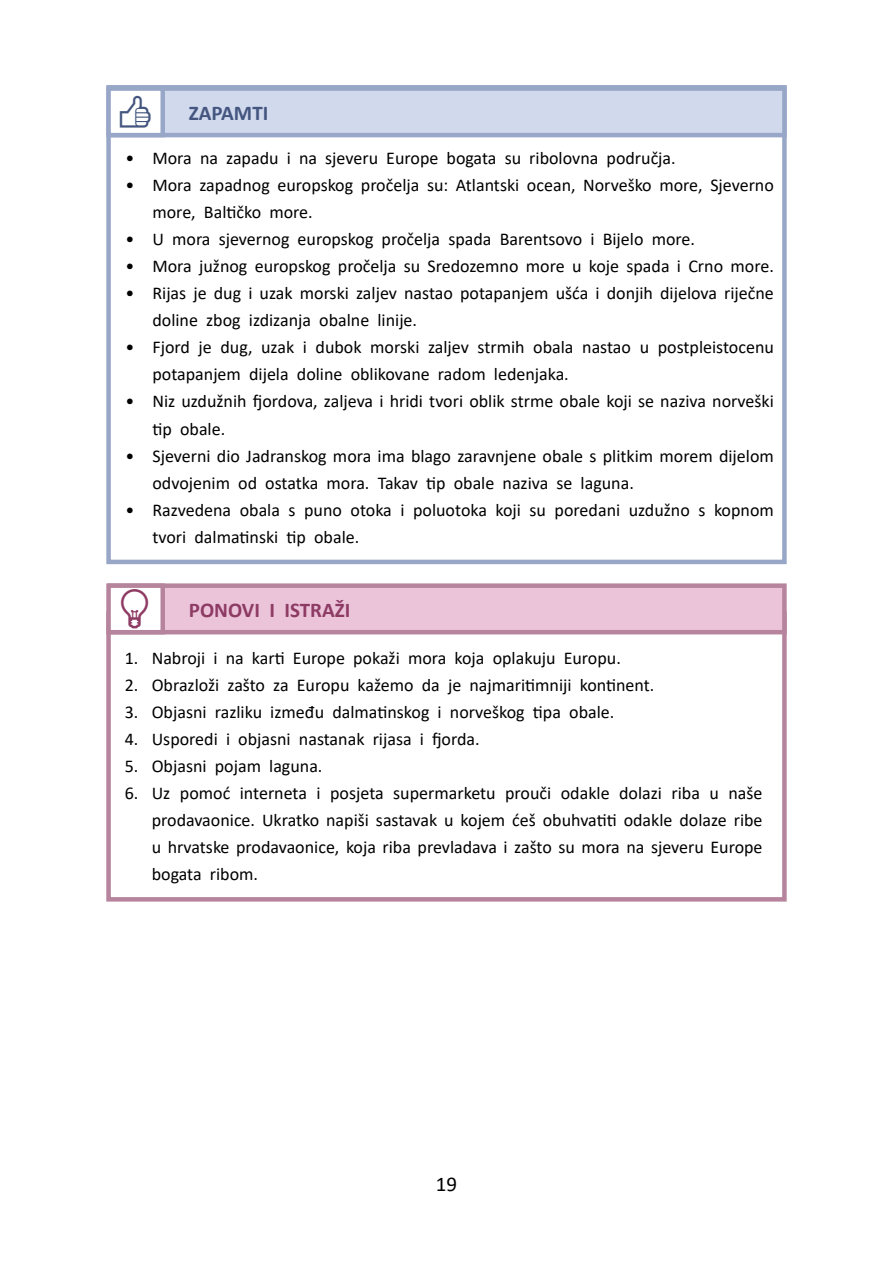
<style>
.page{position:relative;width:893px;height:1263px;background:#fff}
.page>*{position:absolute;margin:0;border:0;box-sizing:border-box;transform-origin:0 0}
.t1{font:700 21px "Calibri";color:#8e3b64}
.t2{font:700 21px "Calibri";color:#44557f}
.t3{font:21px "Calibri";color:#000}
.t4{font:18px/27px "Calibri";color:#000}
</style>
<div class="page">
<svg style="left:106px;top:140px;width:681px;height:425px"></svg>
<div style="left:106px;top:611px;width:681px;height:290px;background:#fff;border:4px solid #b6849c"></div>
<div style="left:107px;top:583px;width:680px;height:51px;background:#ebc4da;border:4px solid #b6849c"></div>
<div style="left:106px;top:583px;width:59px;height:51px;background:#fff;border:4px solid #b6849c"></div>
<svg style="left:106px;top:85px;width:681px;height:55px;background:#cad2e7"></svg>
<p class="t2" style="left:189px;top:98px;width:81px">ZAPAMTI</p>
<p class="t4" style="left:125px;top:145px;width:552px">• Mora na zapadu i na sjeveru Europe bogata su ribolovna područja.</p>
<p class="t4" style="left:152px;top:172px;width:623px;text-indent:-27px">• Mora zapadnog europskog pročelja su: Atlantski ocean, Norveško more, Sjeverno more, Baltičko more.</p>
<p class="t4" style="left:125px;top:226px;width:571px">• U mora sjevernog europskog pročelja spada Barentsovo i Bijelo more.</p>
<p class="t4" style="left:125px;top:253px;width:650px">• Mora južnog europskog pročelja su Sredozemno more u koje spada i Crno more.</p>
<p class="t4" style="left:152px;top:280px;width:623px;text-indent:-27px">• Rijas je dug i uzak morski zaljev nastao potapanjem ušća i donjih dijelova riječne doline zbog izdizanja obalne linije.</p>
<p class="t4" style="left:152px;top:334px;width:623px;text-indent:-27px">• Fjord je dug, uzak i dubok morski zaljev strmih obala nastao u postpleistocenu potapanjem dijela doline oblikovane radom ledenjaka.</p>
<p class="t4" style="left:152px;top:388px;width:623px;text-indent:-27px">• Niz uzdužnih fjordova, zaljeva i hridi tvori oblik strme obale koji se naziva norveški tip obale.</p>
<p class="t4" style="left:152px;top:442px;width:623px;text-indent:-27px">• Sjeverni dio Jadranskog mora ima blago zaravnjene obale s plitkim morem dijelom odvojenim od ostatka mora. Takav tip obale naziva se laguna.</p>
<p class="t4" style="left:152px;top:496px;width:623px;text-indent:-27px">• Razvedena obala s puno otoka i poluotoka koji su poredani uzdužno s kopnom tvori dalmatinski tip obale.</p>
<p class="t1" style="left:189px;top:595px;width:163px">PONOVI I ISTRAŽI</p>
<p class="t4" style="left:125px;top:644px;width:498px">1. Nabroji i na karti Europe pokaži mora koja oplakuju Europu.</p>
<p class="t4" style="left:125px;top:671px;width:531px">2. Obrazloži zašto za Europu kažemo da je najmaritimniji kontinent.</p>
<p class="t4" style="left:125px;top:698px;width:491px">3. Objasni razliku između dalmatinskog i norveškog tipa obale.</p>
<p class="t4" style="left:125px;top:725px;width:356px">4. Usporedi i objasni nastanak rijasa i fjorda.</p>
<p class="t4" style="left:125px;top:752px;width:199px">5. Objasni pojam laguna.</p>
<p class="t4" style="left:152px;top:779px;width:612px;text-align:justify;text-indent:-27px">6. Uz pomoć interneta i posjeta supermarketu prouči odakle dolazi riba u naše prodavaonice. Ukratko napiši sastavak u kojem ćeš obuhvatiti odakle dolaze ribe u hrvatske prodavaonice, koja riba prevladava i zašto su mora na sjeveru Europe bogata ribom.</p>
<p class="t3" style="left:436px;top:1169px;width:23px">19</p>
</div>
